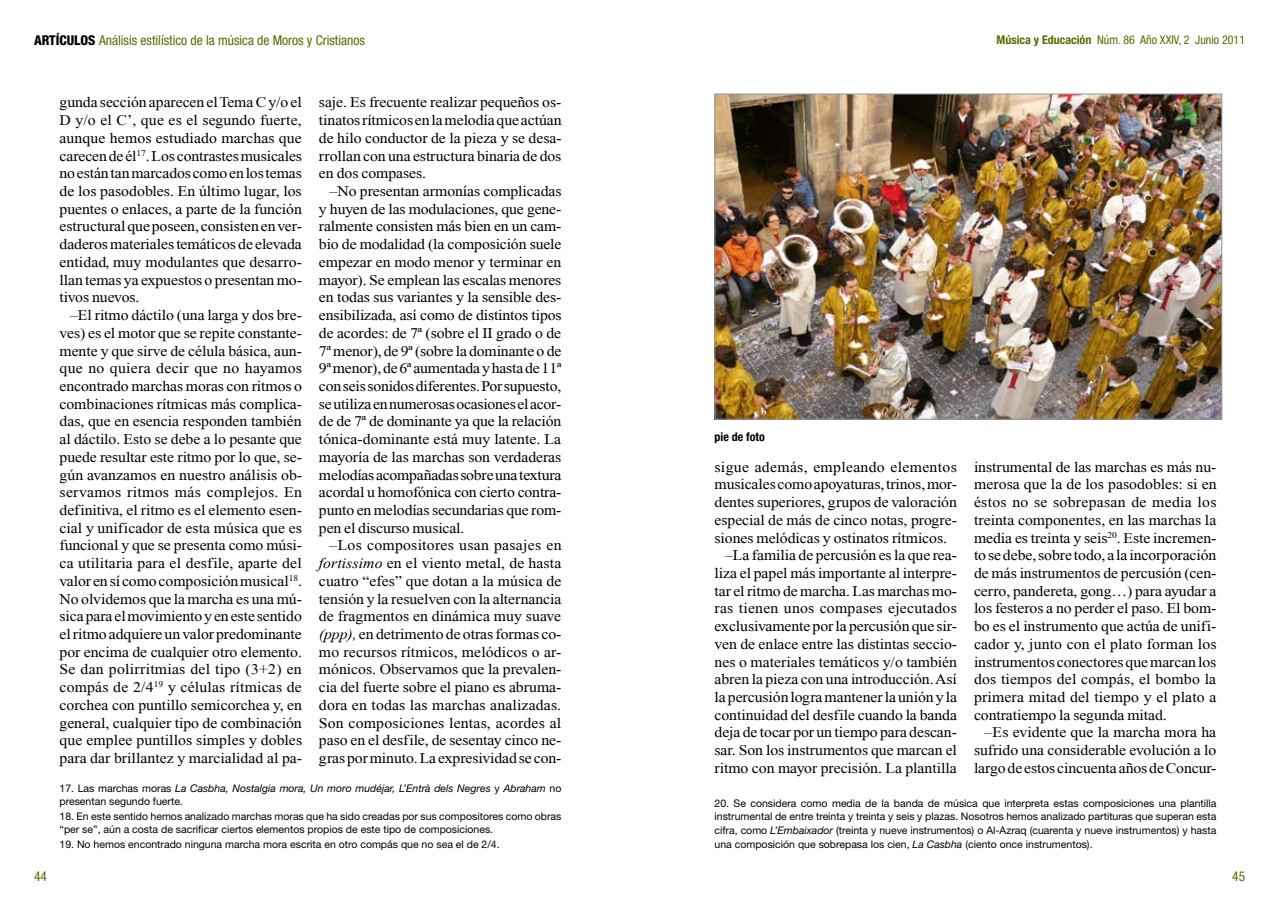
<style>
.page{position:relative;width:1276px;height:915px;background:#fff}
.page>*{position:absolute;margin:0;border:0;box-sizing:border-box;transform-origin:0 0}
.t1{font:15px/17.7px "Times New Roman";letter-spacing:-.005em;color:#000;text-align:justify;scale:1.05 1}
.t2{font:15px "Times New Roman";letter-spacing:.015em;color:#000;scale:1.05 1}
.t3{font:15px "Times New Roman";letter-spacing:.02em;color:#000;scale:1.05 1}
.t4{font:condensed 13.5px "Helvetica Neue";color:#5d6800}
.t5{font:condensed 12px "Helvetica Neue";color:#5d6800}
.t6{font:700 condensed 12px "Helvetica Neue";color:#000}
.t7{font:10.5px/13.8px "Helvetica Neue";color:#000}
.t8{font:italic 10.5px/13px "Helvetica Neue";color:#000}
.s1{font-weight:800;color:#000}
.s2{font-style:italic}
.s3{font-style:normal}
.s4{font-weight:700}
</style>
<div class="page">
<img style="left:716px;top:96px;width:504px;height:321px">
<div style="left:714px;top:94px;width:508px;height:325px;border:1px solid #959799"></div>
<p class="t4" style="left:34px;top:32px;width:332px"><span class="s1">ARTÍCULOS</span> Análisis estilístico de la música de Moros y Cristianos</p>
<p class="t1" style="left:60px;top:94px;width:232px">gunda sección aparecen el Tema C y/o el D y/o el C’, que es el segundo fuerte, aunque hemos estudiado marchas que carecen de él<sup>17</sup>. Los contrastes musicales no están tan marcados como en los temas de los pasodobles. En último lugar, los puentes o enlaces, a parte de la función estructural que poseen, consisten en ver&shy;daderos materiales temáticos de elevada entidad, muy modulantes que desarro&shy;llan temas ya expuestos o presentan mo&shy;tivos nuevos.</p>
<p class="t1" style="left:60px;top:306px;width:233px;text-indent:11px">–El ritmo dáctilo (una larga y dos bre&shy;ves) es el motor que se repite constante&shy;mente y que sirve de célula básica, aun&shy;que no quiera decir que no hayamos encontrado marchas moras con ritmos o combinaciones rítmicas más complica&shy;das, que en esencia responden también al dáctilo. Esto se debe a lo pesante que puede resultar este ritmo por lo que, se&shy;gún avanzamos en nuestro análisis ob&shy;servamos ritmos más complejos. En definitiva, el ritmo es el elemento esen&shy;cial y unificador de esta música que es funcional y que se presenta como músi&shy;ca utilitaria para el desfile, aparte del valor en sí como composición musical<sup>18</sup>.<br>No olvidemos que la marcha es una mú&shy;sica para el movimiento y en este sentido el ritmo adquiere un valor predominante por encima de cualquier otro elemento.<br>Se dan polirritmias del tipo (3+2) en compás de 2/4<sup>19</sup> y células rítmicas de corchea con puntillo semicorchea y, en general, cualquier tipo de combinación que emplee puntillos simples y dobles para dar brillantez y marcialidad al pa-</p>
<p class="t1" style="left:319px;top:94px;width:233px">saje. Es frecuente realizar pequeños os&shy;tinatos rítmicos en la melodía que actúan de hilo conductor de la pieza y se desa&shy;rrollan con una estructura binaria de dos en dos compases.</p>
<p class="t1" style="left:319px;top:182px;width:233px;text-indent:11px">–No presentan armonías complicadas y huyen de las modulaciones, que gene&shy;ralmente consisten más bien en un cam&shy;bio de modalidad (la composición suele empezar en modo menor y terminar en mayor). Se emplean las escalas menores en todas sus variantes y la sensible des&shy;ensibilizada, así como de distintos tipos de acordes: de 7ª (sobre el II grado o de 7ª menor), de 9ª (sobre la dominante o de 9ª menor), de 6ª aumentada y hasta de 11ª con seis sonidos diferentes. Por supuesto, se utiliza en numerosas ocasiones el acor&shy;de de 7ª de dominante ya que la relación tónica-dominante está muy latente. La mayoría de las marchas son verdaderas melodías acompañadas sobre una textura acordal u homofónica con cierto contra&shy;punto en melodías secundarias que rom&shy;pen el discurso musical.</p>
<p class="t1" style="left:319px;top:536px;width:232px;text-indent:11px">–Los compositores usan pasajes en <span class="s2">fortissimo</span> en el viento metal, de hasta cuatro “efes” que dotan a la música de tensión y la resuelven con la alternancia de fragmentos en dinámica muy suave <span class="s2">(ppp),</span> en detrimento de otras formas co&shy;mo recursos rítmicos, melódicos o ar&shy;mónicos. Observamos que la prevalen&shy;cia del fuerte sobre el piano es abruma&shy;dora en todas las marchas analizadas.<br>Son composiciones lentas, acordes al paso en el desfile, de sesentay cinco ne&shy;gras por minuto. La expresividad se con-</p>
<p class="t8" style="left:60px;top:781px;width:503px"><span class="s3">17. Las marchas moras</span> La Casbha, Nostalgia mora, Un moro mudéjar, L’Entrà dels Negres <span class="s3">y</span> Abraham <span class="s3">no presentan segundo fuerte.</span></p>
<p class="t7" style="left:60px;top:809px;width:503px;line-height:13px">18. En este sentido hemos analizado marchas moras que ha sido creadas por sus compositores como obras “per se”, aún a costa de sacrificar ciertos elementos propios de este tipo de composiciones.</p>
<p class="t7" style="left:60px;top:836px;width:441px">19. No hemos encontrado ninguna marcha mora escrita en otro compás que no sea el de 2/4.</p>
<p class="t5" style="left:996px;top:32px;width:250px"><span class="s4">Música y Educación</span> Núm. 86 Año XXIV, 2 Junio 2011</p>
<p class="t6" style="left:714px;top:429px;width:52px">pie de foto</p>
<p class="t3" style="left:714px;top:458px;width:232px">sigue además, empleando elementos</p>
<p class="t1" style="left:714px;top:475px;width:232px">musicales como apoyaturas, trinos, mor-</p>
<p class="t1" style="left:714px;top:493px;width:232px">dentes superiores, grupos de valoración</p>
<p class="t1" style="left:714px;top:511px;width:232px">especial de más de cinco notas, progre-</p>
<p class="t1" style="left:714px;top:528px;width:223px">siones melódicas y ostinatos rítmicos.</p>
<p class="t1" style="left:725px;top:546px;width:222px">–La familia de percusión es la que rea-</p>
<p class="t1" style="left:714px;top:564px;width:232px">liza el papel más importante al interpre-</p>
<p class="t1" style="left:714px;top:581px;width:232px">tar el ritmo de marcha. Las marchas mo-</p>
<p class="t2" style="left:714px;top:600px;width:232px">ras tienen unos compases ejecutados</p>
<p class="t1" style="left:714px;top:617px;width:232px">exclusivamente por la percusión que sir-</p>
<p class="t1" style="left:714px;top:635px;width:232px">ven de enlace entre las distintas seccio-</p>
<p class="t1" style="left:714px;top:652px;width:233px">nes o materiales temáticos y/o también</p>
<p class="t1" style="left:714px;top:670px;width:232px">abren la pieza con una introducción. Así</p>
<p class="t1" style="left:714px;top:688px;width:232px">la percusión logra mantener la unión y la</p>
<p class="t1" style="left:714px;top:705px;width:232px">continuidad del desfile cuando la banda</p>
<p class="t1" style="left:714px;top:723px;width:232px">deja de tocar por un tiempo para descan-</p>
<p class="t1" style="left:714px;top:741px;width:232px">sar. Son los instrumentos que marcan el</p>
<p class="t1" style="left:714px;top:758px;width:232px">ritmo con mayor precisión. La plantilla</p>
<p class="t1" style="left:974px;top:458px;width:232px">instrumental de las marchas es más nu&shy;merosa que la de los pasodobles: si en éstos no se sobrepasan de media los treinta componentes, en las marchas la media es treinta y seis<sup>20</sup>. Este incremen&shy;to se debe, sobre todo, a la incorporación de más instrumentos de percusión (cen&shy;cerro, pandereta, gong…) para ayudar a los festeros a no perder el paso. El bom&shy;bo es el instrumento que actúa de unifi&shy;cador y, junto con el plato forman los instrumentos conectores que marcan los dos tiempos del compás, el bombo la primera mitad del tiempo y el plato a contratiempo la segunda mitad.</p>
<p class="t1" style="left:974px;top:723px;width:232px;text-indent:11px">–Es evidente que la marcha mora ha sufrido una considerable evolución a lo largo de estos cincuenta años de Concur-</p>
<p class="t7" style="left:714px;top:795px;width:503px;text-align:justify">20. Se considera como media de la banda de música que interpreta estas composiciones una plantilla instrumental de entre treinta y treinta y seis y plazas. Nosotros hemos analizado partituras que superan esta cifra, como <span class="s2">L’Embaixador</span> (treinta y nueve instrumentos) o Al-Azraq (cuarenta y nueve instrumentos) y hasta una composición que sobrepasa los cien, <span class="s2">La Casbha</span> (ciento once instrumentos).</p>
<p class="t4" style="left:34px;top:867px;width:14px">44</p>
<p class="t4" style="left:1232px;top:867px;width:14px">45</p>
</div>
